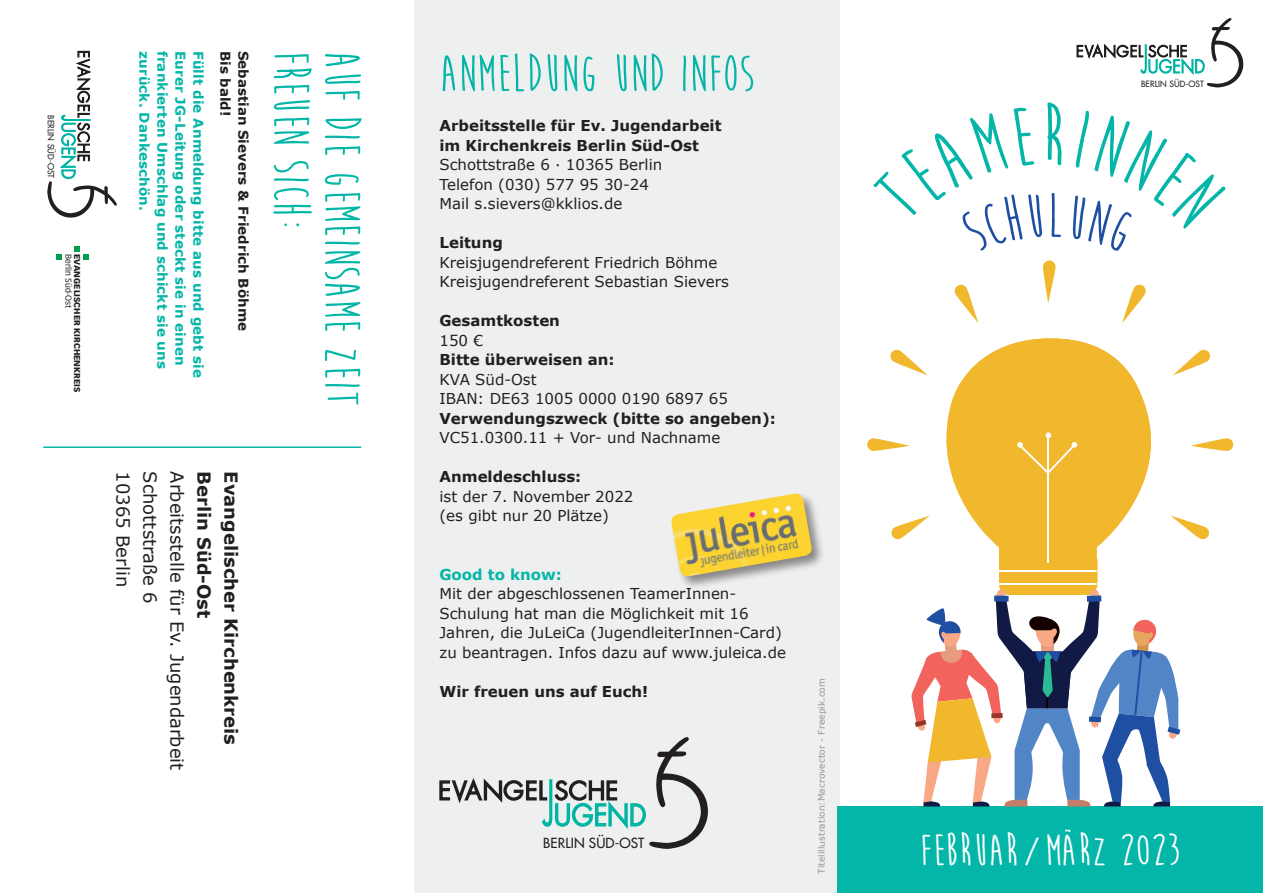
<style>
.page{position:relative;width:1263px;height:893px;background:#fff}
.page>*{position:absolute;margin:0;border:0;box-sizing:border-box;transform-origin:0 0}
.t1{font:700 52.5px "Moon Flower";letter-spacing:.01em;color:#04b6a8}
.t2{font:700 51px "Moon Flower";letter-spacing:.01em;color:#04b6a8}
.t3{font:700 45px "Moon Flower";letter-spacing:.01em;color:#fff}
.t4{font:18px "Verdana";color:#231f20}
.t5{font:700 18px "Verdana";color:#231f20}
.t6{font:15px/19.5px "Verdana";color:#231f20}
.t7{font:700 15px/19.5px "Verdana";color:#231f20}
.t8{font:700 15px "Verdana";color:#04b6a8}
.t9{font:13.65px "Futura";letter-spacing:.01em;color:#231f20}
.t10{font:700 13.5px "Verdana";letter-spacing:.01em;color:#04b6a8}
.t11{font:700 13.5px "Verdana";color:#231f20}
.t12{font:9px "Verdana";letter-spacing:.01em;color:#939598}
.t13{font:8.4px "Futura";letter-spacing:.01em;color:#231f20}
.t14{font:900 8.4px "Vectora LT Std";color:#231f20}
.t15{font:8.4px "Vectora LT Std";color:#231f20}
</style>
<div class="page">
<div style="left:414px;top:0;width:425px;height:893px;background:#eeefef"></div>
<hr style="left:43px;top:446px;width:318px;height:2px;background:#04b6a8">
<div style="left:837px;top:807px;width:426px;height:86px;background:#04b6a8"></div>
<svg style="left:1043px;top:260px;width:13px;height:43px"></svg>
<svg style="left:954px;top:284px;width:24px;height:39px"></svg>
<svg style="left:890px;top:349px;width:38px;height:26px"></svg>
<svg style="left:867px;top:438px;width:43px;height:13px"></svg>
<svg style="left:891px;top:516px;width:37px;height:24px"></svg>
<svg style="left:1122px;top:284px;width:24px;height:39px"></svg>
<svg style="left:1173px;top:349px;width:38px;height:26px"></svg>
<svg style="left:1190px;top:438px;width:43px;height:13px"></svg>
<svg style="left:1173px;top:516px;width:36px;height:24px"></svg>
<svg style="left:928px;top:338px;width:245px;height:221px;fill:#f1b72d"></svg>
<svg style="left:1017px;top:432px;width:60px;height:42px;background:#f2bd3e"></svg>
<svg style="left:911px;top:559px;width:269px;height:247px"></svg>
<hr style="left:1047px;top:436px;width:2px;height:126px;background:#fff">
<div style="left:670px;top:492px;width:156px;height:98px;background:#231f20;opacity:.5"></div>
<img style="left:670px;top:494px;width:143px;height:84px">
<svg style="left:74px;top:246px;width:15px;height:14px"></svg>
<svg style="left:56px;top:254px;width:6px;height:6px"></svg>
<svg style="left:1076px;top:18px;width:167px;height:69px"></svg>
<svg style="left:47px;top:50px;width:70px;height:168px"></svg>
<svg style="left:439px;top:737px;width:269px;height:112px"></svg>
<p class="t13" style="left:57px;top:115px;width:64px;rotate:90deg">BERLIN SÜD-OST</p>
<p class="t15" style="left:73px;top:254px;width:56px;rotate:90deg">Berlin Süd-Ost</p>
<p class="t14" style="left:83px;top:254px;width:140px;rotate:90deg">EVANGELISCHER KIRCHENKREIS</p>
<p class="t10" style="left:153px;top:51px;width:162px;rotate:90deg">zurück. Dankeschön.</p>
<p class="t10" style="left:171px;top:51px;width:320px;rotate:90deg">frankierten Umschlag und schickt sie uns</p>
<p class="t10" style="left:189px;top:51px;width:316px;rotate:90deg">Eurer JG-Leitung oder steckt sie in einen</p>
<p class="t10" style="left:207px;top:51px;width:328px;rotate:90deg">Füllt die Anmeldung bitte aus und gebt sie</p>
<p class="t11" style="left:234px;top:51px;width:67px;rotate:90deg">Bis bald!</p>
<p class="t11" style="left:252px;top:51px;width:281px;rotate:90deg">Sebastian Sievers &amp; Friedrich Böhme</p>
<h2 class="t2" style="left:318px;top:51px;width:181px;rotate:90deg">FREUEN SICH:</h2>
<h2 class="t2" style="left:369px;top:51px;width:357px;rotate:90deg">AUF DIE GEMEINSAME ZEIT</h2>
<p class="t4" style="left:134px;top:471px;width:117px;rotate:90deg">10365 Berlin</p>
<p class="t4" style="left:161px;top:471px;width:134px;rotate:90deg">Schottstraße 6</p>
<p class="t4" style="left:188px;top:471px;width:301px;rotate:90deg">Arbeitsstelle für Ev. Jugendarbeit</p>
<p class="t5" style="left:216px;top:471px;width:148px;rotate:90deg">Berlin Süd-Ost</p>
<p class="t5" style="left:243px;top:471px;width:275px;rotate:90deg">Evangelischer Kirchenkreis</p>
<h1 class="t1" style="left:439px;top:46px;width:316px">ANMELDUNG UND INFOS</h1>
<p class="t7" style="left:439px;top:116px;width:284px">Arbeitsstelle für Ev. Jugendarbeit im Kirchenkreis Berlin Süd-Ost</p>
<p class="t6" style="left:439px;top:155px;width:224px">Schottstraße 6 · 10365 Berlin<br>Telefon (030) 577 95 30-24<br>Mail s.sievers@kklios.de</p>
<p class="t7" style="left:439px;top:233px;width:65px">Leitung</p>
<p class="t6" style="left:439px;top:253px;width:291px">Kreisjugendreferent Friedrich Böhme<br>Kreisjugendreferent Sebastian Sievers</p>
<p class="t7" style="left:439px;top:311px;width:122px">Gesamtkosten</p>
<p class="t6" style="left:439px;top:331px;width:45px">150 €</p>
<p class="t7" style="left:439px;top:350px;width:177px">Bitte überweisen an:</p>
<p class="t6" style="left:439px;top:370px;width:290px">KVA Süd-Ost<br>IBAN: DE63 1005 0000 0190 6897 65</p>
<p class="t7" style="left:439px;top:409px;width:338px">Verwendungszweck (bitte so angeben):</p>
<p class="t6" style="left:439px;top:428px;width:282px">VC51.0300.11 + Vor- und Nachname</p>
<p class="t7" style="left:439px;top:467px;width:143px">Anmeldeschluss:</p>
<p class="t6" style="left:439px;top:487px;width:195px">ist der 7. November 2022 (es gibt nur 20 Plätze)</p>
<p class="t8" style="left:439px;top:565px;width:124px">Good to know:</p>
<p class="t6" style="left:439px;top:584px;width:348px">Mit der abgeschlossenen TeamerInnen-Schulung hat man die Möglichkeit mit 16<br>Jahren, die JuLeiCa (JugendleiterInnen-Card) zu beantragen. Infos dazu auf www.juleica.de</p>
<p class="t7" style="left:439px;top:682px;width:210px">Wir freuen uns auf Euch!</p>
<p class="t9" style="left:543px;top:834px;width:103px">BERLIN SÜD-OST</p>
<p class="t12" style="left:816px;top:874px;width:197px;rotate:-90deg">Titelillustration:Macrovector - Freepik.com</p>
<p class="t13" style="left:1141px;top:78px;width:64px">BERLIN SÜD-OST</p>
<h3 class="t3" style="left:920px;top:827px;width:262px">FEBRUAR / MÄRZ 2023</h3>
</div>
